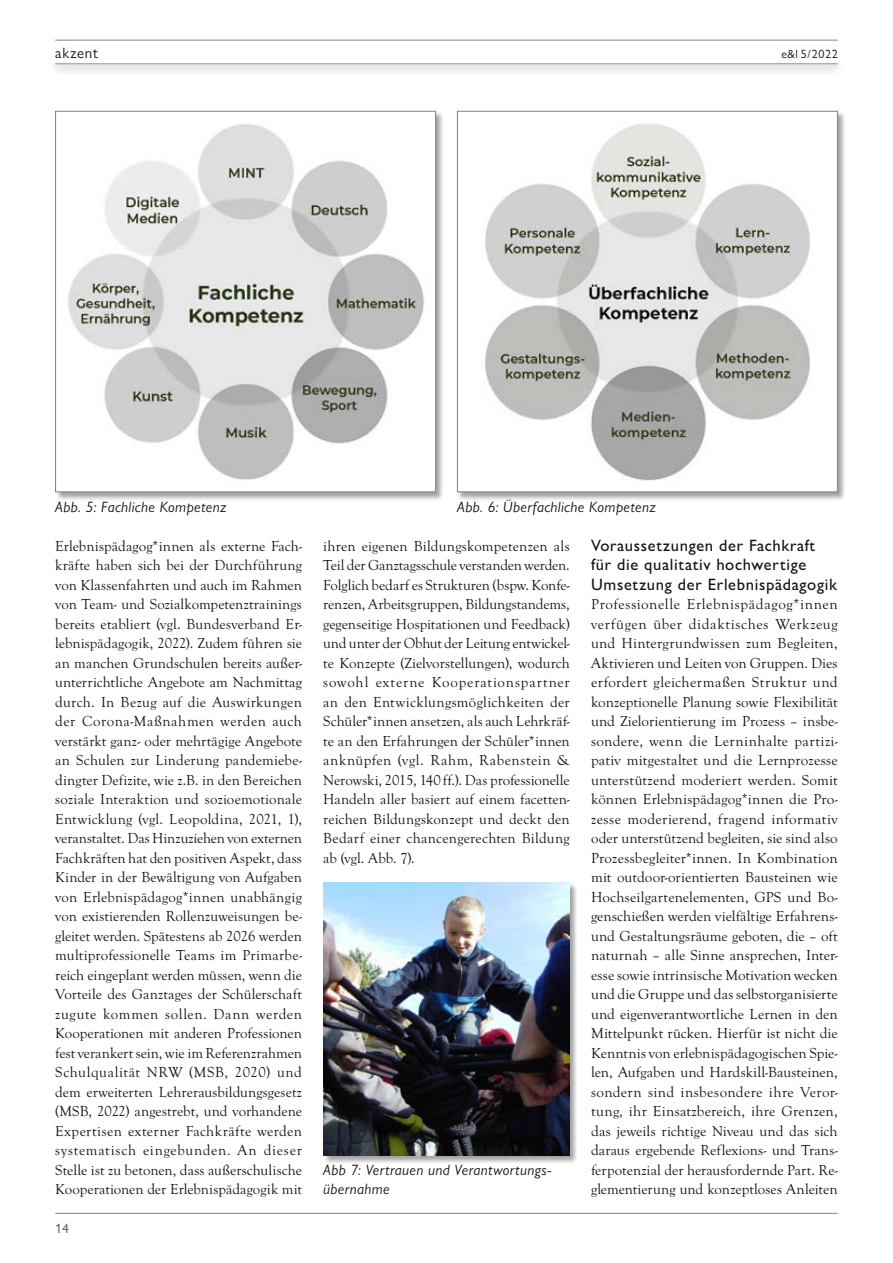
<style>
.page{position:relative;width:893px;height:1263px;background:#fff}
.page>*{position:absolute;margin:0;border:0;box-sizing:border-box;transform-origin:0 0}
.t1{font:500 16.5px/19.5px "Gill Sans Nova";letter-spacing:.04em;color:#141415}
.t2{font:15px/19.5px "Goudy Old Sty";letter-spacing:.005em;color:#141415;text-align:justify}
.t3{font:italic 15px/19.5px "Gill Sans Nova";letter-spacing:.025em;color:#141415}
.t4{font:15px "Gill Sans Nova";letter-spacing:.05em;color:#141415}
.t5{font:13.5px "Gill Sans Nova";color:#4e4e4d}
.t6{font:12px "Gill Sans Nova";color:#141415}
</style>
<div class="page">
<hr style="left:55px;top:40px;width:783px;height:1px;background:#818281">
<div style="left:47px;top:56px;width:799px;height:20px;background:#141415;opacity:.75"></div>
<hr style="left:55px;top:63px;width:783px;height:1px;background:#afb0b0">
<hr style="left:55px;top:1213px;width:783px;height:1px;background:#818281">
<div style="left:55px;top:43px;width:515px;height:20px;background:#fff"></div>
<div style="left:457px;top:43px;width:381px;height:20px;background:#fff"></div>
<div style="left:323px;top:882px;width:256px;height:282px;background:#141415;opacity:.4"></div>
<img style="left:323px;top:882px;width:247px;height:273px">
<div style="left:55px;top:111px;width:390px;height:390px;background:#141415;opacity:.4"></div>
<img style="left:57px;top:113px;width:377px;height:377px">
<div style="left:55px;top:111px;width:381px;height:381px;border:1px solid #818281"></div>
<div style="left:457px;top:111px;width:390px;height:390px;background:#141415;opacity:.4"></div>
<img style="left:459px;top:113px;width:377px;height:377px">
<div style="left:457px;top:111px;width:381px;height:381px;border:1px solid #818281"></div>
<p class="t4" style="left:55px;top:44px;width:44px">akzent</p>
<p class="t6" style="left:781px;top:47px;width:58px">e&amp;l 5/2022</p>
<p class="t3" style="left:55px;top:496px;width:173px">Abb. 5: Fachliche Kompetenz</p>
<p class="t3" style="left:457px;top:496px;width:200px">Abb. 6: Überfachliche Kompetenz</p>
<p class="t2" style="left:55px;top:536px;width:248px">Erlebnispädagog*innen als externe Fach&shy;kräfte haben sich bei der Durchführung von Klassenfahrten und auch im Rahmen von Team- und Sozialkompetenztrainings bereits etabliert (vgl. Bundesverband Er&shy;lebnispädagogik, 2022). Zudem führen sie an manchen Grundschulen bereits außer&shy;unterrichtliche Angebote am Nachmittag durch. In Bezug auf die Auswirkungen der Corona-Maßnahmen werden auch verstärkt ganz- oder mehrtägige Angebote an Schulen zur Linderung pandemiebe&shy;dingter Defizite, wie z.B. in den Bereichen soziale Interaktion und sozioemotionale Entwicklung (vgl. Leopoldina, 2021, 1), veranstaltet. Das Hinzuziehen von externen Fachkräften hat den positiven Aspekt, dass Kinder in der Bewältigung von Aufgaben von Erlebnispädagog*innen unabhängig von existierenden Rollenzuweisungen be&shy;gleitet werden. Spätestens ab 2026 werden multiprofessionelle Teams im Primarbe&shy;reich eingeplant werden müssen, wenn die Vorteile des Ganztages der Schülerschaft zugute kommen sollen. Dann werden Kooperationen mit anderen Professionen fest verankert sein, wie im Referenzrahmen Schulqualität NRW (MSB, 2020) und dem erweiterten Lehrerausbildungsgesetz (MSB, 2022) angestrebt, und vorhandene Expertisen externer Fachkräfte werden systematisch eingebunden. An dieser Stelle ist zu betonen, dass außerschulische Kooperationen der Erlebnispädagogik mit</p>
<p class="t1" style="left:591px;top:535px;width:247px">Voraussetzungen der Fachkraft für die qualitativ hochwertige<br>Umsetzung der Erlebnispädagogik</p>
<p class="t2" style="left:323px;top:536px;width:248px">ihren eigenen Bildungskompetenzen als Teil der Ganztagsschule verstanden werden.<br>Folglich bedarf es Strukturen (bspw. Konfe&shy;renzen, Arbeitsgruppen, Bildungstandems, gegenseitige Hospitationen und Feedback) und unter der Obhut der Leitung entwickel&shy;te Konzepte (Zielvorstellungen), wodurch sowohl externe Kooperationspartner an den Entwicklungsmöglichkeiten der Schüler*innen ansetzen, als auch Lehrkräf&shy;te an den Erfahrungen der Schüler*innen anknüpfen (vgl. Rahm, Rabenstein &amp; Nerowski, 2015, 140ff.). Das professionelle Handeln aller basiert auf einem facetten&shy;reichen Bildungskonzept und deckt den Bedarf einer chancengerechten Bildung ab (vgl. Abb. 7).</p>
<p class="t2" style="left:591px;top:595px;width:248px">Professionelle Erlebnispädagog*innen verfügen über didaktisches Werkzeug und Hintergrundwissen zum Begleiten, Aktivieren und Leiten von Gruppen. Dies erfordert gleichermaßen Struktur und konzeptionelle Planung sowie Flexibilität und Zielorientierung im Prozess – insbe&shy;sondere, wenn die Lerninhalte partizi&shy;pativ mitgestaltet und die Lernprozesse unterstützend moderiert werden. Somit können Erlebnispädagog*innen die Pro&shy;zesse moderierend, fragend informativ oder unterstützend begleiten, sie sind also Prozessbegleiter*innen. In Kombination mit outdoor-orientierten Bausteinen wie Hochseilgartenelementen, GPS und Bo&shy;genschießen werden vielfältige Erfahrens&shy;und Gestaltungsräume geboten, die – oft naturnah – alle Sinne ansprechen, Inter&shy;esse sowie intrinsische Motivation wecken und die Gruppe und das selbstorganisierte und eigenverantwortliche Lernen in den Mittelpunkt rücken. Hierfür ist nicht die Kenntnis von erlebnispädagogischen Spie&shy;len, Aufgaben und Hardskill-Bausteinen, sondern sind insbesondere ihre Veror&shy;tung, ihr Einsatzbereich, ihre Grenzen, das jeweils richtige Niveau und das sich daraus ergebende Reflexions- und Trans&shy;ferpotenzial der herausfordernde Part. Re&shy;glementierung und konzeptloses Anleiten</p>
<p class="t3" style="left:323px;top:1159px;width:229px">Abb 7: Vertrauen und Verantwortungs&shy;übernahme</p>
<p class="t5" style="left:55px;top:1220px;width:15px">14</p>
</div>
